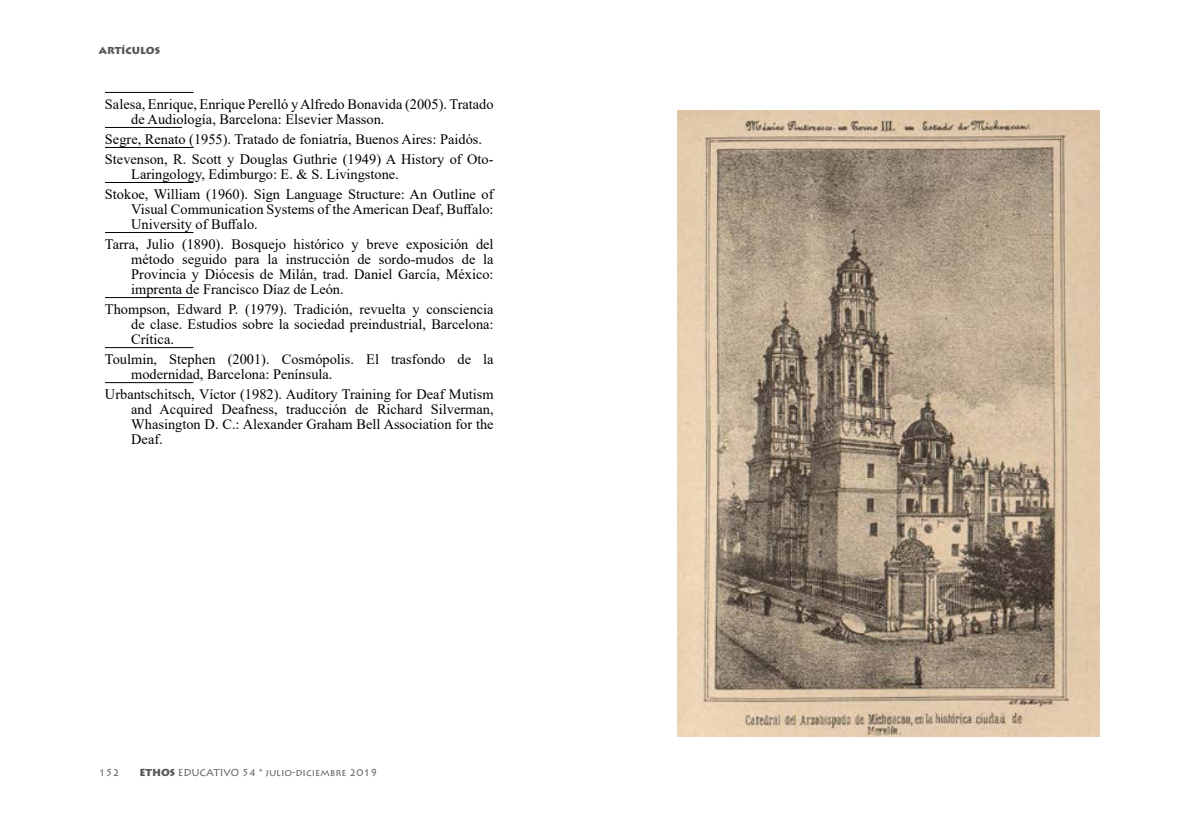
<style>
.page{position:relative;width:1185px;height:835px;background:#fff}
.page>*{position:absolute;margin:0;border:0;box-sizing:border-box;transform-origin:0 0}
.t1{font:14.38px/15px "Times New Roman";color:#000}
.t2{font:10px "Lithos Pro";color:#575756}
.t3{font:900 10px "Lithos Pro";color:#575756}
.s1{font-weight:900}
</style>
<div class="page">
<hr style="left:105px;top:92px;width:88px;height:1px;background:#000">
<hr style="left:105px;top:127px;width:77px;height:1px;background:#000">
<hr style="left:105px;top:147px;width:88px;height:1px;background:#000">
<hr style="left:105px;top:182px;width:88px;height:1px;background:#000">
<hr style="left:105px;top:232px;width:88px;height:1px;background:#000">
<hr style="left:105px;top:297px;width:88px;height:1px;background:#000">
<hr style="left:105px;top:347px;width:88px;height:1px;background:#000">
<hr style="left:105px;top:382px;width:88px;height:1px;background:#000">
<img style="left:678px;top:110px;width:421px;height:626px">
<p class="t3" style="left:99px;top:44px;width:63px">ARTÍCULOS</p>
<p class="t1" style="left:131px;top:96px;width:364px;text-indent:-26px">Salesa, Enrique, Enrique Perelló y Alfredo Bonavida (2005). Tratado de Audiología, Barcelona: Elsevier Masson.</p>
<p class="t1" style="left:105px;top:128px;width:390px;line-height:20px">Segre, Renato (1955). Tratado de foniatría, Buenos Aires: Paidós.<br>Stevenson, R. Scott y Douglas Guthrie (1949) A History of Oto-</p>
<p class="t1" style="left:105px;top:163px;width:390px;line-height:20px;text-indent:26px">Laringology, Edimburgo: E. &amp; S. Livingstone.<br>Stokoe, William (1960). Sign Language Structure: An Outline of</p>
<p class="t1" style="left:131px;top:201px;width:364px">Visual Communication Systems of the American Deaf, Buffalo:<br>University of Buffalo.</p>
<p class="t1" style="left:131px;top:236px;width:364px;text-align:justify;text-indent:-26px">Tarra, Julio (1890). Bosquejo histórico y breve exposición del método seguido para la instrucción de sordo-mudos de la Provincia y Diócesis de Milán, trad. Daniel García, México: imprenta de Francisco Díaz de León.</p>
<p class="t1" style="left:131px;top:301px;width:364px;text-align:justify;text-indent:-26px">Thompson, Edward P. (1979). Tradición, revuelta y consciencia de clase. Estudios sobre la sociedad preindustrial, Barcelona:<br>Crítica.</p>
<p class="t1" style="left:131px;top:351px;width:364px;text-indent:-26px">Toulmin, Stephen (2001). Cosmópolis. El trasfondo de la modernidad, Barcelona: Península.</p>
<p class="t1" style="left:131px;top:386px;width:364px;text-align:justify;text-indent:-26px">Urbantschitsch, Víctor (1982). Auditory Training for Deaf Mutism and Acquired Deafness, traducción de Richard Silverman, Whasington D. C.: Alexander Graham Bell Association for the Deaf.</p>
<p class="t2" style="left:99px;top:767px;width:22px">152</p>
<p class="t2" style="left:139px;top:767px;width:239px"><span class="s1">ETHOS</span> EDUCATIVO 54 * julio-diciembre 2019</p>
</div>
